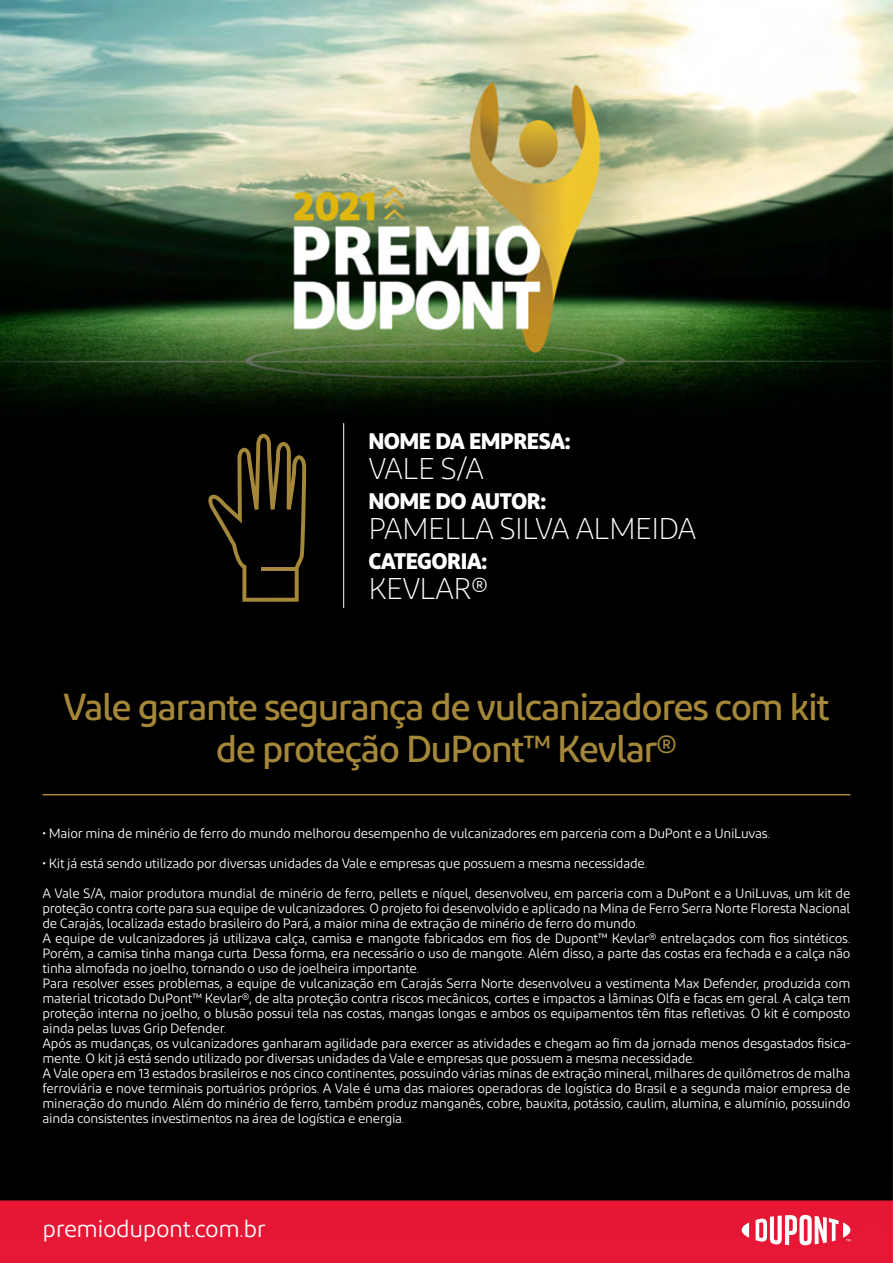
<style>
.page{position:relative;width:893px;height:1263px;background:#fff}
.page>*{position:absolute;margin:0;border:0;box-sizing:border-box;transform-origin:0 0}
.t1{font:500 37.5px/42px "Diodrum Arabic";letter-spacing:-.04em;color:#a48739;text-align:center}
.t2{font:300 30px "Diodrum Arabic";letter-spacing:-.025em;color:#fff}
.t3{font:24px "Diodrum Arabic";letter-spacing:-.02em;color:#fff}
.t4{font:700 22.5px "Diodrum Arabic";letter-spacing:-.025em;color:#fff}
.t5{font:13.5px/15px "Diodrum Arabic";letter-spacing:-.02em;color:#fff}
</style>
<div class="page">
<img style="left:0;top:0;width:893px;height:1263px">
<hr style="left:43px;top:794px;width:807px;height:1px;background:#a48739">
<hr style="left:343px;top:423px;width:1px;height:185px;background:#fff">
<svg style="left:742px;top:1222px;width:7px;height:16px"></svg>
<svg style="left:756px;top:1215px;width:94px;height:30px"></svg>
<svg style="left:207px;top:434px;width:99px;height:168px;background:#1f1a0b"></svg>
<h3 class="t4" style="left:368px;top:428px;width:204px">NOME DA EMPRESA:</h3>
<h2 class="t2" style="left:368px;top:451px;width:117px">VALE S/A</h2>
<h3 class="t4" style="left:368px;top:488px;width:180px">NOME DO AUTOR:</h3>
<h2 class="t2" style="left:368px;top:511px;width:330px">PAMELLA SILVA ALMEIDA</h2>
<h3 class="t4" style="left:368px;top:548px;width:121px">CATEGORIA:</h3>
<h2 class="t2" style="left:368px;top:571px;width:121px">KEVLAR®</h2>
<h1 class="t1" style="left:63px;top:686px;width:768px">Vale garante segurança de vulcanizadores com kit de proteção DuPont™ Kevlar®</h1>
<p class="t5" style="left:43px;top:826px;width:729px">• Maior mina de minério de ferro do mundo melhorou desempenho de vulcanizadores em parceria com a DuPont e a UniLuvas.</p>
<p class="t5" style="left:43px;top:856px;width:606px">• Kit já está sendo utilizado por diversas unidades da Vale e empresas que possuem a mesma necessidade.</p>
<p class="t5" style="left:43px;top:886px;width:809px">A Vale S/A, maior produtora mundial de minério de ferro, pellets e níquel, desenvolveu, em parceria com a DuPont e a UniLuvas, um kit de proteção contra corte para sua equipe de vulcanizadores. O projeto foi desenvolvido e aplicado na Mina de Ferro Serra Norte Floresta Nacional de Carajás, localizada estado brasileiro do Pará, a maior mina de extração de minério de ferro do mundo.<br>A equipe de vulcanizadores já utilizava calça, camisa e mangote fabricados em fios de Dupont™ Kevlar® entrelaçados com fios sintéticos.<br>Porém, a camisa tinha manga curta. Dessa forma, era necessário o uso de mangote. Além disso, a parte das costas era fechada e a calça não tinha almofada no joelho, tornando o uso de joelheira importante.<br>Para resolver esses problemas, a equipe de vulcanização em Carajás Serra Norte desenvolveu a vestimenta Max Defender, produzida com material tricotado DuPont™ Kevlar®, de alta proteção contra riscos mecânicos, cortes e impactos a lâminas Olfa e facas em geral. A calça tem proteção interna no joelho, o blusão possui tela nas costas, mangas longas e ambos os equipamentos têm fitas refletivas. O kit é composto ainda pelas luvas Grip Defender.<br>Após as mudanças, os vulcanizadores ganharam agilidade para exercer as atividades e chegam ao fim da jornada menos desgastados fisica&shy;mente. O kit já está sendo utilizado por diversas unidades da Vale e empresas que possuem a mesma necessidade.<br>A Vale opera em 13 estados brasileiros e nos cinco continentes, possuindo várias minas de extração mineral, milhares de quilômetros de malha ferroviária e nove terminais portuários próprios. A Vale é uma das maiores operadoras de logística do Brasil e a segunda maior empresa de mineração do mundo. Além do minério de ferro, também produz manganês, cobre, bauxita, potássio, caulim, alumina, e alumínio, possuindo ainda consistentes investimentos na área de logística e energia.</p>
<h3 class="t3" style="left:43px;top:1215px;width:225px">premiodupont.com.br</h3>
</div>
